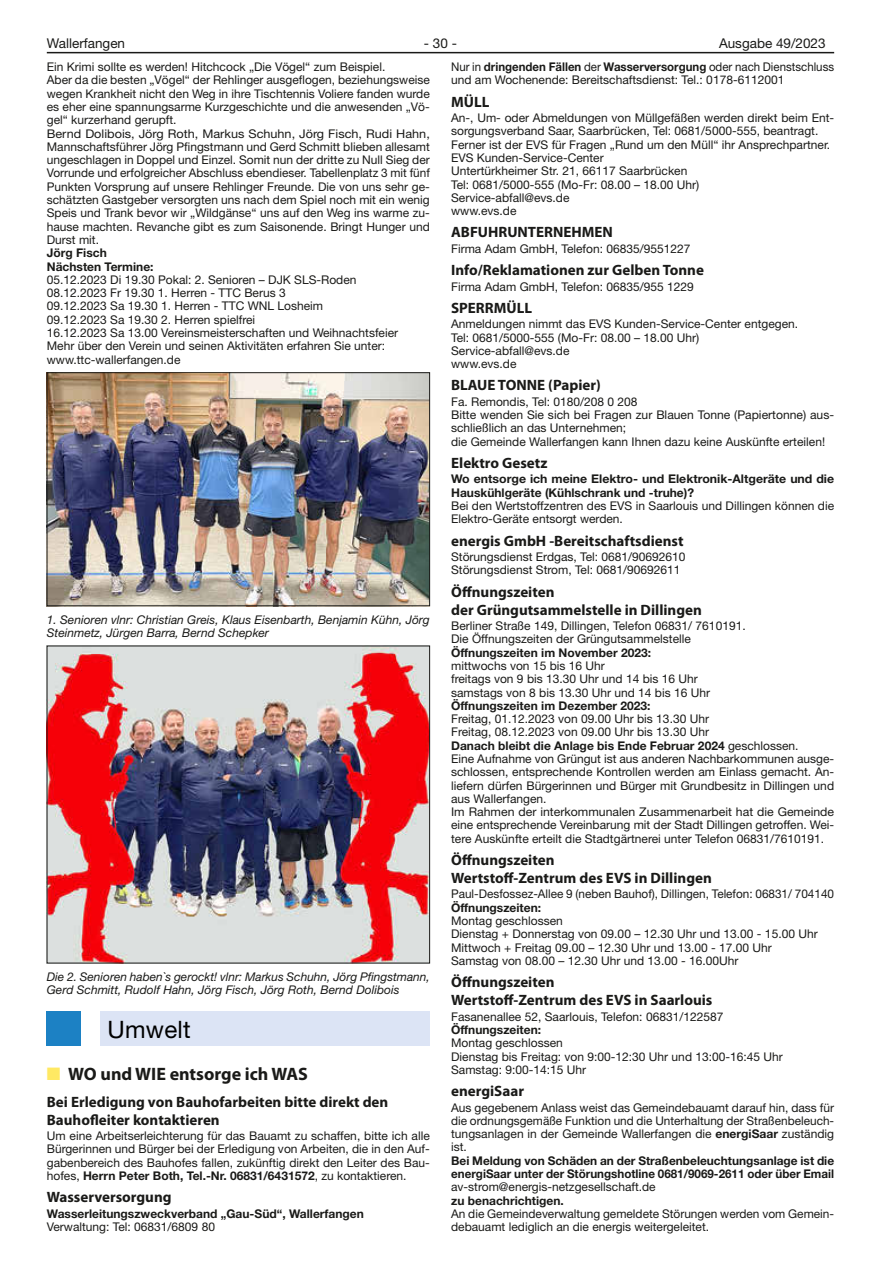
<style>
.page{position:relative;width:881px;height:1263px;background:#fff}
.page>*{position:absolute;margin:0;border:0;box-sizing:border-box;transform-origin:0 0}
.t1{font:24px "Helvetica Neue";letter-spacing:.01em;color:#000}
.t2{font:700 18px "Myriad Pro";color:#1a1a18}
.t3{font:700 15px/18.1px "Myriad Pro";color:#1a1a18}
.t4{font:13.5px "Helvetica Neue LT";color:#1a1a18}
.t5{font:12px/13.4px "Helvetica Neue LT";color:#1a1a18}
.t6{font:700 12px/13.4px "Helvetica Neue LT";color:#1a1a18}
.t7{font:italic 12px/13.4px "Helvetica Neue LT";color:#1a1a18}
.t8{font:12px/13.4px "Helvetica Neue LT";color:#1a1a18;scale:.96 1}
.s1{font-weight:700}
.s2{color:#ffe963}
</style>
<div class="page">
<hr style="left:47px;top:52px;width:786px;height:1px;background:#1a1a18">
<img style="left:49px;top:374px;width:378px;height:230px">
<div style="left:47px;top:372px;width:382px;height:234px;border:1px solid #1a1a18"></div>
<img style="left:49px;top:648px;width:378px;height:313px">
<div style="left:47px;top:1011px;width:34px;height:34px;background:#1c81c4"></div>
<div style="left:100px;top:1011px;width:329px;height:34px;background:#dce4f5"></div>
<p class="t4" style="left:47px;top:35px;width:80px">Wallerfangen</p>
<p class="t4" style="left:424px;top:35px;width:35px">- 30 -</p>
<p class="t4" style="left:718px;top:35px;width:108px">Ausgabe 49/2023</p>
<p class="t5" style="left:47px;top:60px;width:384px">Ein Krimi sollte es werden! Hitchcock „Die Vögel“ zum Beispiel.<br>Aber da die besten „Vögel“ der Rehlinger ausgeflogen, beziehungsweise wegen Krankheit nicht den Weg in ihre Tischtennis Voliere fanden wurde es eher eine spannungsarme Kurzgeschichte und die anwesenden „Vö&shy;gel“ kurzerhand gerupft.<br>Bernd Dolibois, Jörg Roth, Markus Schuhn, Jörg Fisch, Rudi Hahn, Mannschaftsführer Jörg Pfingstmann und Gerd Schmitt blieben allesamt ungeschlagen in Doppel und Einzel. Somit nun der dritte zu Null Sieg der Vorrunde und erfolgreicher Abschluss ebendieser. Tabellenplatz 3 mit fünf Punkten Vorsprung auf unsere Rehlinger Freunde. Die von uns sehr ge&shy;schätzten Gastgeber versorgten uns nach dem Spiel noch mit ein wenig Speis und Trank bevor wir „Wildgänse“ uns auf den Weg ins warme zu&shy;hause machten. Revanche gibt es zum Saisonende. Bringt Hunger und Durst mit.</p>
<p class="t6" style="left:47px;top:246px;width:108px">Jörg Fisch<br>Nächsten Termine:</p>
<p class="t5" style="left:47px;top:273px;width:352px">05.12.2023 Di 19.30 Pokal: 2. Senioren – DJK SLS-Roden 08.12.2023 Fr 19.30 1. Herren - TTC Berus 3<br>09.12.2023 Sa 19.30 1. Herren - TTC WNL Losheim<br>09.12.2023 Sa 19.30 2. Herren spielfrei<br>16.12.2023 Sa 13.00 Vereinsmeisterschaften und Weihnachtsfeier Mehr über den Verein und seinen Aktivitäten erfahren Sie unter: www.ttc-wallerfangen.de</p>
<p class="t8" style="left:451px;top:60px;width:400px">Nur in <span class="s1">dringenden Fällen</span> der <span class="s1">Wasserversorgung</span> oder nach Dienstschluss und am Wochenende: Bereitschaftsdienst: Tel.: 0178-6112001</p>
<p class="t3" style="left:451px;top:92px;width:40px">MÜLL</p>
<p class="t5" style="left:451px;top:111px;width:384px">An-, Um- oder Abmeldungen von Müllgefäßen werden direkt beim Ent&shy;sorgungsverband Saar, Saarbrücken, Tel: 0681/5000-555, beantragt.<br>Ferner ist der EVS für Fragen „Rund um den Müll“ ihr Ansprechpartner.<br>EVS Kunden-Service-Center<br>Untertürkheimer Str. 21, 66117 Saarbrücken<br>Tel: 0681/5000-555 (Mo-Fr: 08.00 – 18.00 Uhr)<br>Service-abfall@evs.de<br>www.evs.de</p>
<p class="t3" style="left:451px;top:223px;width:163px">ABFUHRUNTERNEHMEN</p>
<p class="t5" style="left:451px;top:242px;width:241px">Firma Adam GmbH, Telefon: 06835/9551227</p>
<p class="t3" style="left:451px;top:261px;width:254px">Info/Reklamationen zur Gelben Tonne</p>
<p class="t5" style="left:451px;top:279px;width:244px">Firma Adam GmbH, Telefon: 06835/955 1229</p>
<p class="t3" style="left:451px;top:298px;width:82px">SPERRMÜLL</p>
<p class="t5" style="left:451px;top:317px;width:348px">Anmeldungen nimmt das EVS Kunden-Service-Center entgegen.<br>Tel: 0681/5000-555 (Mo-Fr: 08.00 – 18.00 Uhr)<br>Service-abfall@evs.de<br>www.evs.de</p>
<p class="t3" style="left:451px;top:376px;width:151px">BLAUE TONNE (Papier)</p>
<p class="t5" style="left:451px;top:395px;width:384px">Fa. Remondis, Tel: 0180/208 0 208<br>Bitte wenden Sie sich bei Fragen zur Blauen Tonne (Papiertonne) aus&shy;schließlich an das Unternehmen;<br>die Gemeinde Wallerfangen kann Ihnen dazu keine Auskünfte erteilen!</p>
<p class="t3" style="left:451px;top:453px;width:98px">Elektro Gesetz</p>
<p class="t6" style="left:451px;top:472px;width:384px">Wo entsorge ich meine Elektro- und Elektronik-Altgeräte und die<br>Hauskühlgeräte (Kühlschrank und -truhe)?</p>
<p class="t5" style="left:451px;top:499px;width:384px">Bei den Wertstoffzentren des EVS in Saarlouis und Dillingen können die<br>Elektro-Geräte entsorgt werden.</p>
<p class="t3" style="left:451px;top:531px;width:234px">energis GmbH -Bereitschaftsdienst</p>
<p class="t5" style="left:451px;top:550px;width:236px">Störungsdienst Erdgas, Tel: 0681/90692610<br>Störungsdienst Strom, Tel: 0681/90692611</p>
<p class="t3" style="left:451px;top:582px;width:252px">Öffnungszeiten<br>der Grüngutsammelstelle in Dillingen</p>
<p class="t5" style="left:451px;top:619px;width:296px">Berliner Straße 149, Dillingen, Telefon 06831/ 7610191.<br>Die Öffnungszeiten der Grüngutsammelstelle</p>
<p class="t6" style="left:451px;top:645px;width:201px">Öffnungszeiten im November 2023:</p>
<p class="t5" style="left:451px;top:659px;width:260px">mittwochs von 15 bis 16 Uhr<br>freitags von 9 bis 13.30 Uhr und 14 bis 16 Uhr samstags von 8 bis 13.30 Uhr und 14 bis 16 Uhr</p>
<p class="t6" style="left:451px;top:699px;width:201px">Öffnungszeiten im Dezember 2023:</p>
<p class="t5" style="left:451px;top:712px;width:384px">Freitag, 01.12.2023 von 09.00 Uhr bis 13.30 Uhr<br>Freitag, 08.12.2023 von 09.00 Uhr bis 13.30 Uhr<br><span class="s1">Danach bleibt die Anlage bis Ende Februar 2024</span> geschlossen.<br>Eine Aufnahme von Grüngut ist aus anderen Nachbarkommunen ausge&shy;schlossen, entsprechende Kontrollen werden am Einlass gemacht. An&shy;liefern dürfen Bürgerinnen und Bürger mit Grundbesitz in Dillingen und aus Wallerfangen.<br>Im Rahmen der interkommunalen Zusammenarbeit hat die Gemeinde eine entsprechende Vereinbarung mit der Stadt Dillingen getroffen. Wei&shy;tere Auskünfte erteilt die Stadtgärtnerei unter Telefon 06831/7610191.</p>
<p class="t3" style="left:451px;top:850px;width:262px">Öffnungszeiten<br>Wertstoff-Zentrum des EVS in Dillingen</p>
<p class="t5" style="left:451px;top:887px;width:384px">Paul-Desfossez-Allee 9 (neben Bauhof), Dillingen, Telefon: 06831/ 704140</p>
<p class="t6" style="left:451px;top:900px;width:92px">Öffnungszeiten:</p>
<p class="t5" style="left:451px;top:914px;width:368px">Montag geschlossen<br>Dienstag + Donnerstag von 09.00 – 12.30 Uhr und 13.00 - 15.00 Uhr Mittwoch + Freitag 09.00 – 12.30 Uhr und 13.00 - 17.00 Uhr Samstag von 08.00 – 12.30 Uhr und 13.00 - 16.00Uhr</p>
<p class="t3" style="left:451px;top:972px;width:263px">Öffnungszeiten<br>Wertstoff-Zentrum des EVS in Saarlouis</p>
<p class="t5" style="left:451px;top:1009px;width:274px">Fasanenallee 52, Saarlouis, Telefon: 06831/122587</p>
<p class="t6" style="left:451px;top:1023px;width:92px">Öffnungszeiten:</p>
<p class="t5" style="left:451px;top:1036px;width:333px">Montag geschlossen<br>Dienstag bis Freitag: von 9:00-12:30 Uhr und 13:00-16:45 Uhr<br>Samstag: 9:00-14:15 Uhr</p>
<p class="t3" style="left:451px;top:1081px;width:74px">energiSaar</p>
<p class="t5" style="left:451px;top:1100px;width:384px;text-align:justify">Aus gegebenem Anlass weist das Gemeindebauamt darauf hin, dass für die ordnungsgemäße Funktion und die Unterhaltung der Straßenbeleuch&shy;tungsanlagen in der Gemeinde Wallerfangen die <span class="s1">energiSaar</span> zuständig ist.</p>
<p class="t6" style="left:451px;top:1153px;width:384px">Bei Meldung von Schäden an der Straßenbeleuchtungsanlage ist die energiSaar unter der Störungshotline 0681/9069-2611 oder über Email</p>
<p class="t5" style="left:451px;top:1180px;width:206px">av-strom@energis-netzgesellschaft.de</p>
<p class="t6" style="left:451px;top:1193px;width:114px">zu benachrichtigen.</p>
<p class="t5" style="left:451px;top:1207px;width:384px">An die Gemeindeverwaltung gemeldete Störungen werden vom Gemein&shy;debauamt lediglich an die energis weitergeleitet.</p>
<p class="t7" style="left:47px;top:612px;width:384px">1. Senioren vlnr: Christian Greis, Klaus Eisenbarth, Benjamin Kühn, Jörg<br>Steinmetz, Jürgen Barra, Bernd Schepker</p>
<p class="t7" style="left:47px;top:970px;width:384px">Die 2. Senioren haben`s gerockt! vlnr: Markus Schuhn, Jörg Pfingstmann,<br>Gerd Schmitt, Rudolf Hahn, Jörg Fisch, Jörg Roth, Bernd Dolibois</p>
<h1 class="t1" style="left:107px;top:1015px;width:85px">Umwelt</h1>
<h2 class="t2" style="left:47px;top:1062px;width:262px"><span class="s2">■</span> WO und WIE entsorge ich WAS</h2>
<p class="t3" style="left:47px;top:1092px;width:343px">Bei Erledigung von Bauhofarbeiten bitte direkt den<br>Bauhofleiter kontaktieren</p>
<p class="t5" style="left:47px;top:1129px;width:384px;text-align:justify">Um eine Arbeitserleichterung für das Bauamt zu schaffen, bitte ich alle Bürgerinnen und Bürger bei der Erledigung von Arbeiten, die in den Auf&shy;gabenbereich des Bauhofes fallen, zukünftig direkt den Leiter des Bau&shy;hofes, <span class="s1">Herrn Peter Both, Tel.-Nr. 06831/6431572</span>, zu kontaktieren.</p>
<p class="t3" style="left:47px;top:1188px;width:126px">Wasserversorgung</p>
<p class="t6" style="left:47px;top:1206px;width:318px">Wasserleitungszweckverband „Gau-Süd“, Wallerfangen</p>
<p class="t5" style="left:47px;top:1220px;width:170px">Verwaltung: Tel: 06831/6809 80</p>
</div>
